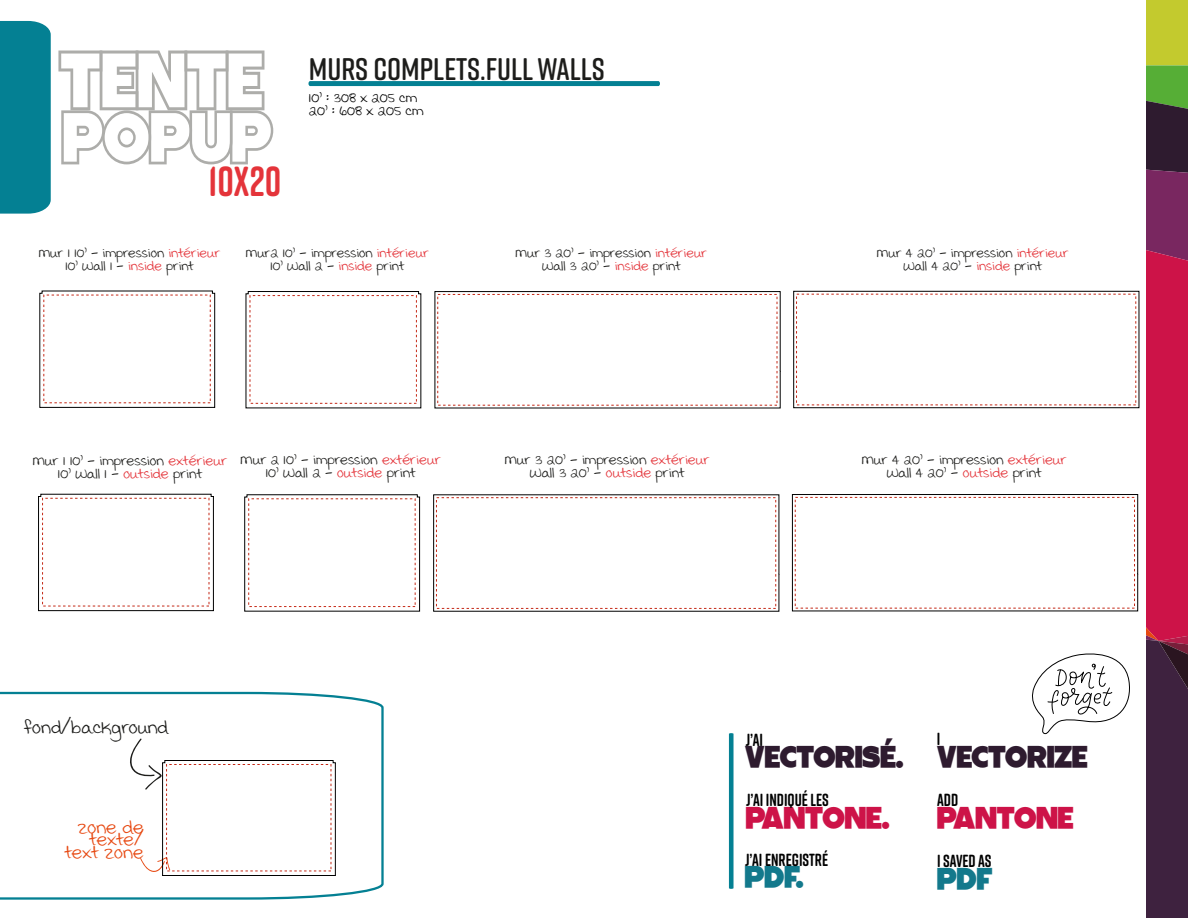
<style>
.page{position:relative;width:1188px;height:918px;background:#fff}
.page>*{position:absolute;margin:0;border:0;box-sizing:border-box;transform-origin:0 0}
.t1{font:94.65px "Toony Line PERSONAL";color:#adadaa;scale:.91 1}
.t2{font:85.5px "Toony Line PERSONAL";color:#adadaa;scale:.91 1}
.t3{font:37.35px "Toony Line Fill PERSONAL";color:#2e1b2f}
.t4{font:37.35px "Toony Line Fill PERSONAL";color:#cd1348}
.t5{font:37.35px "Toony Line Fill PERSONAL";color:#13798c}
.t6{font:600 31.2px "Rift Soft";color:#1d1d1b}
.t7{font:22.8px "Swister";color:#e74912}
.t8{font:22.8px "Swister";color:#1d1d1b}
.t9{font:700 17.55px "Rift Soft";color:#000;scale:.91 1}
.t10{font:17.25px/12.9px "Swister";color:#1d1d1b;text-align:center}
.t11{font:17.25px/12.9px "Swister";color:#000}
.t12{font:16.5px/12.9px "Swister";color:#1d1d1b;text-align:center}
.s1{color:#e4343a}
</style>
<div class="page">
<svg style="left:39px;top:290px;width:176px;height:118px"></svg>
<div style="left:0;top:21px;width:51px;height:193px;background:#048093"></div>
<svg style="left:308px;top:81px;width:352px;height:5px;background:#088294"></svg>
<svg style="left:1146px;top:0;width:42px;height:918px;background:#892d42"></svg>
<svg style="left:729px;top:733px;width:5px;height:156px"></svg>
<svg style="left:0;top:691px;width:384px;height:209px"></svg>
<svg style="left:1032px;top:653px;width:98px;height:82px"></svg>
<svg style="left:245px;top:291px;width:177px;height:118px"></svg>
<svg style="left:127px;top:738px;width:209px;height:138px"></svg>
<svg style="left:434px;top:291px;width:347px;height:118px"></svg>
<svg style="left:793px;top:291px;width:347px;height:117px"></svg>
<svg style="left:38px;top:494px;width:176px;height:117px"></svg>
<svg style="left:244px;top:494px;width:176px;height:118px"></svg>
<svg style="left:433px;top:494px;width:347px;height:118px"></svg>
<div style="left:436px;top:497px;width:340px;height:112px;border:1px dashed #c52917"></div>
<svg style="left:792px;top:494px;width:346px;height:118px"></svg>
<h1 class="t1" style="left:60px;top:8px;width:225px">tente</h1>
<h2 class="t2" style="left:63px;top:72px;width:242px">popup<sub>10X20</sub></h2>
<h3 class="t6" style="left:309px;top:46px;width:298px">MURS COMPLETS.FULL WALLS</h3>
<p class="t11" style="left:309px;top:91px;width:116px">10’ : 308 x 205 cm<br>20’ : 608 x 205 cm</p>
<p class="t12" style="left:39px;top:247px;width:183px">Mur 1 10’ - impression <span class="s1">intérieur<br></span>10’ Wall 1 - <span class="s1">inside</span> print</p>
<p class="t12" style="left:246px;top:247px;width:185px">Mur2 10’ - impression <span class="s1">intérieur<br></span>10’ Wall 2 - <span class="s1">inside</span> print</p>
<p class="t12" style="left:516px;top:247px;width:193px">Mur 3 20’ - impression <span class="s1">intérieur<br></span>Wall 3 20’ - <span class="s1">inside</span> print</p>
<p class="t10" style="left:33px;top:454px;width:196px">Mur 1 10’ - impression <span class="s1">extérieur<br></span>10’ Wall 1 - <span class="s1">outside</span> print</p>
<p class="t10" style="left:241px;top:453px;width:202px">Mur 2 10’ - impression <span class="s1">extérieur<br></span>10’ Wall 2 - <span class="s1">outside</span> print</p>
<p class="t10" style="left:505px;top:453px;width:207px">Mur 3 20’ - impression <span class="s1">extérieur<br></span>Wall 3 20’ - <span class="s1">outside</span> print</p>
<p class="t12" style="left:877px;top:247px;width:193px">Mur 4 20’ - impression <span class="s1">intérieur<br></span>Wall 4 20’ - <span class="s1">inside</span> print</p>
<p class="t10" style="left:862px;top:453px;width:207px">Mur 4 20’ - impression <span class="s1">extérieur<br></span>Wall 4 20’ - <span class="s1">outside</span> print</p>
<h3 class="t8" style="left:24px;top:712px;width:146px">fond/background</h3>
<h3 class="t7" style="left:78px;top:811px;width:67px">zone de</h3>
<h3 class="t7" style="left:90px;top:824px;width:55px">texte/</h3>
<h3 class="t7" style="left:65px;top:836px;width:80px">text zone</h3>
<p class="t9" style="left:746px;top:728px;width:21px">J’AI</p>
<h3 class="t3" style="left:745px;top:730px;width:160px">VECTORISÉ.</h3>
<p class="t9" style="left:746px;top:788px;width:93px">J’AI INDIQUÉ LES</p>
<h3 class="t4" style="left:746px;top:790px;width:146px">PANTONE.</h3>
<p class="t9" style="left:745px;top:847px;width:93px">J’AI ENREGISTRÉ</p>
<h3 class="t5" style="left:745px;top:849px;width:60px">PDF.</h3>
<p class="t9" style="left:937px;top:726px;width:5px">I</p>
<h3 class="t3" style="left:937px;top:729px;width:152px">VECTORIZE</h3>
<p class="t9" style="left:937px;top:788px;width:25px">ADD</p>
<h3 class="t4" style="left:937px;top:791px;width:138px">PANTONE</h3>
<p class="t9" style="left:937px;top:848px;width:61px">I SAVED AS</p>
<h3 class="t5" style="left:937px;top:851px;width:57px">PDF</h3>
</div>
